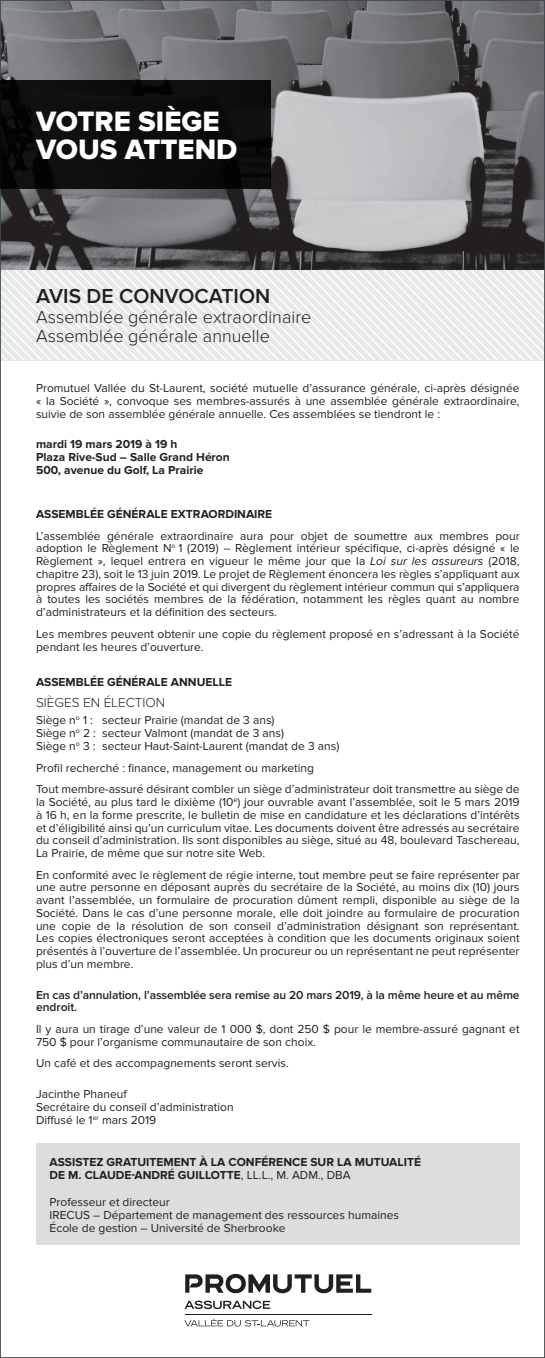
<style>
.page{position:relative;width:545px;height:1358px;background:#fff}
.page>*{position:absolute;margin:0;border:0;box-sizing:border-box;transform-origin:0 0}
.t1{font:29.1px/27.9px "Proxima Nova Extrabld";color:#fff}
.t2{font:600 21px "Proxima Nova";color:#231f20}
.t3{font:300 18px/19.5px "Proxima Nova";color:#231f20}
.t4{font:300 13.5px "Proxima Nova";color:#231f20}
.t5{font:12px/12.8px "Proxima Nova";color:#231f20}
.t6{font:700 12px/12.8px "Proxima Nova";color:#231f20}
.t7{font:600 12px/12.8px "Proxima Nova";letter-spacing:-.01em;color:#231f20}
.s1{font-style:italic}
.s2{font-weight:400}
</style>
<div class="page">
<img style="left:2px;top:2px;width:540px;height:267px">
<svg style="left:2px;top:270px;width:543px;height:90px"></svg>
<div style="left:0;top:81px;width:270px;height:108px;background:#0e0d0e"></div>
<svg style="left:185px;top:1273px;width:186px;height:20px"></svg>
<hr style="left:185px;top:1314px;width:186px;height:1px;background:#231f20">
<svg style="left:184px;top:1300px;width:86px;height:9px"></svg>
<svg style="left:184px;top:1318px;width:125px;height:8px"></svg>
<div style="left:36px;top:1143px;width:483px;height:102px;background:#dcdddf"></div>
<h1 class="t1" style="left:36px;top:108px;width:203px">VOTRE SIÈGE<br>VOUS ATTEND</h1>
<h2 class="t2" style="left:36px;top:284px;width:235px">AVIS DE CONVOCATION</h2>
<h3 class="t3" style="left:36px;top:307px;width:276px">Assemblée générale extraordinaire<br>Assemblée générale annuelle</h3>
<p class="t5" style="left:36px;top:382px;width:485px;text-align:justify">Promutuel Vallée du St-Laurent, société mutuelle d’assurance générale, ci-après désignée « la Société », convoque ses membres-assurés à une assemblée générale extraordinaire, suivie de son assemblée générale annuelle. Ces assemblées se tiendront le :</p>
<p class="t6" style="left:36px;top:438px;width:195px">mardi 19 mars 2019 à 19 h<br>Plaza Rive-Sud – Salle Grand Héron<br>500, avenue du Golf, La Prairie</p>
<p class="t6" style="left:36px;top:508px;width:237px">ASSEMBLÉE GÉNÉRALE EXTRAORDINAIRE</p>
<p class="t5" style="left:36px;top:529px;width:485px;text-align:justify">L’assemblée générale extraordinaire aura pour objet de soumettre aux membres pour adoption le Règlement N<sup>o</sup> 1 (2019) – Règlement intérieur spécifique, ci-après désigné « le Règlement », lequel entrera en vigueur le même jour que la <span class="s1">Loi sur les assureurs</span> (2018, chapitre 23), soit le 13 juin 2019. Le projet de Règlement énoncera les règles s’appliquant aux propres affaires de la Société et qui divergent du règlement intérieur commun qui s’appliquera à toutes les sociétés membres de la fédération, notamment les règles quant au nombre d’administrateurs et la définition des secteurs.</p>
<p class="t5" style="left:36px;top:627px;width:484px">Les membres peuvent obtenir une copie du règlement proposé en s’adressant à la Société pendant les heures d’ouverture.</p>
<p class="t6" style="left:36px;top:675px;width:197px">ASSEMBLÉE GÉNÉRALE ANNUELLE</p>
<p class="t4" style="left:36px;top:695px;width:131px">SIÈGES EN ÉLECTION</p>
<p class="t5" style="left:36px;top:714px;width:304px">Siège n<sup>o</sup> 1 : secteur Prairie (mandat de 3 ans)<br>Siège n<sup>o</sup> 2 : secteur Valmont (mandat de 3 ans)<br>Siège n<sup>o</sup> 3 : secteur Haut-Saint-Laurent (mandat de 3 ans)</p>
<p class="t5" style="left:36px;top:757px;width:485px;line-height:21.6px">Profil recherché : finance, management ou marketing<br>Tout membre-assuré désirant combler un siège d’administrateur doit transmettre au siège de</p>
<p class="t5" style="left:36px;top:796px;width:485px;text-align:justify">la Société, au plus tard le dixième (10<sup>e</sup>) jour ouvrable avant l’assemblée, soit le 5 mars 2019 à 16 h, en la forme prescrite, le bulletin de mise en candidature et les déclarations d’intérêts et d’éligibilité ainsi qu’un curriculum vitae. Les documents doivent être adressés au secrétaire du conseil d’administration. Ils sont disponibles au siège, situé au 48, boulevard Taschereau, La Prairie, de même que sur notre site Web.</p>
<p class="t5" style="left:36px;top:868px;width:485px;text-align:justify">En conformité avec le règlement de régie interne, tout membre peut se faire représenter par une autre personne en déposant auprès du secrétaire de la Société, au moins dix (10) jours avant l’assemblée, un formulaire de procuration dûment rempli, disponible au siège de la Société. Dans le cas d’une personne morale, elle doit joindre au formulaire de procuration une copie de la résolution de son conseil d’administration désignant son représentant.<br>Les copies électroniques seront acceptées à condition que les documents originaux soient présentés à l’ouverture de l’assemblée. Un procureur ou un représentant ne peut représenter plus d’un membre.</p>
<p class="t7" style="left:36px;top:988px;width:484px">En cas d’annulation, l’assemblée sera remise au 20 mars 2019, à la même heure et au même endroit.</p>
<p class="t5" style="left:36px;top:1022px;width:484px">Il y aura un tirage d’une valeur de 1 000 $, dont 250 $ pour le membre-assuré gagnant et<br>750 $ pour l’organisme communautaire de son choix.</p>
<p class="t5" style="left:36px;top:1057px;width:254px">Un café et des accompagnements seront servis.</p>
<p class="t5" style="left:36px;top:1087px;width:199px">Jacinthe Phaneuf<br>Secrétaire du conseil d’administration<br>Diffusé le 1<sup>er</sup> mars 2019</p>
<p class="t6" style="left:50px;top:1156px;width:373px">ASSISTEZ GRATUITEMENT À LA CONFÉRENCE SUR LA MUTUALITÉ<br>DE M. CLAUDE-ANDRÉ GUILLOTTE<span class="s2">, LL.L., M. ADM., DBA</span></p>
<p class="t5" style="left:50px;top:1195px;width:351px">Professeur et directeur<br>IRECUS – Département de management des ressources humaines<br>École de gestion – Université de Sherbrooke</p>
</div>
